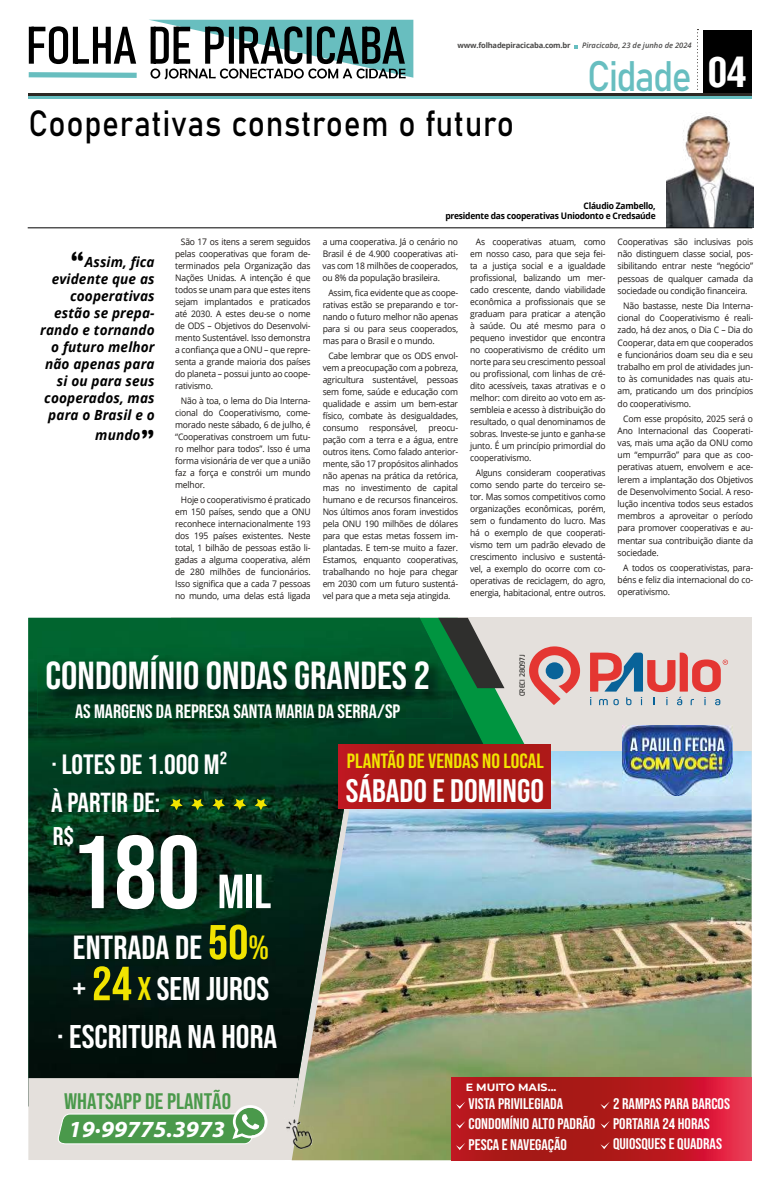
<style>
.page{position:relative;width:780px;height:1191px;background:#fff}
.page>*{position:absolute;margin:0;border:0;box-sizing:border-box;transform-origin:0 0}
.t1{font:103.1px "Bebas Neue";color:#fff;scale:1.05 1}
.t2{font:42.1px "Bahnschrift";letter-spacing:-.045em;color:#67bec0;scale:.89 1}
.t3{font:39px "Bebas Neue";color:#fff;scale:1.05 1}
.t4{font:36px "Bahnschrift";letter-spacing:.02em;color:#000;scale:.88 1}
.t5{font:33.4px "Bebas Neue";color:#fff;scale:1.05 1}
.t6{font:32.9px "Bebas Neue";color:#fff;scale:1.05 1}
.t7{font:32.5px "Bebas Neue";color:#fff;scale:1.05 1}
.t8{font:27.9px "Bebas Neue";color:#fff;scale:1.05 1}
.t9{font:27.5px "Bebas Neue";color:#fff;scale:1.05 1}
.t10{font:25.6px "Bebas Neue";color:#fff;scale:1.05 1}
.t11{font:italic 700 23.1px "Myriad Pro";color:#fff;scale:1.05 1}
.t12{font:22.5px "Bebas Neue";color:#4a994b;scale:1.05 1}
.t13{font:20.6px "Bebas Neue";color:#f1e400;scale:1.05 1}
.t14{font:19.4px "Bebas Neue";color:#fff;scale:1.05 1}
.t15{font:15.4px/19.5px "Bebas Neue";color:#fff;scale:1.05 1}
.t16{font:italic 700 14px/17px "Open Sans";letter-spacing:.01em;color:#000;text-align:right}
.t17{font:700 10.5px "Montserrat";color:#fff;scale:1.05 1}
.t18{font:9px/12px "Open Sans";letter-spacing:-.02em;color:#1b1715;text-align:justify;scale:.95 1}
.t19{font:700 9px/10px "Open Sans";letter-spacing:-.025em;color:#000;text-align:right;scale:.94 1}
.t20{font:700 7.6px "Open Sans";letter-spacing:-.025em;color:#4a4948}
.t21{font:italic 600 7.6px "Open Sans";color:#4a4948}
.t22{font:500 7px "Exo";color:#1b1b19;scale:.96 1}
.s1{font-family:"Arena Condensed";font-weight:700;font-size:40.6px;color:#fff}
.s2{font-family:"Britannic";font-style:normal;font-size:30px}
.s3{font-size:47.8px}
.s4{font-size:48.7px;color:#f1e400}
.s5{color:#f1e400}
.s6{font-size:47.8px;color:#f1e400}
</style>
<div class="page">
<div style="left:703px;top:31px;width:48px;height:64px;background:#000"></div>
<hr style="left:28px;top:97px;width:723px;height:2px;background:#67bec0">
<hr style="left:28px;top:93px;width:723px;height:3px;background:#2c2824">
<svg style="left:697px;top:29px;width:1px;height:61px"></svg>
<svg style="left:574px;top:45px;width:3px;height:4px"></svg>
<svg style="left:28px;top:20px;width:385px;height:59px"></svg>
<img style="left:666px;top:115px;width:87px;height:112px">
<hr style="left:28px;top:227px;width:724px;height:1px;background:#000">
<div style="left:171px;top:618px;width:580px;height:542px;background:#e4e0dc"></div>
<img style="left:299px;top:751px;width:452px;height:409px">
<img style="left:28px;top:618px;width:455px;height:488px">
<svg style="left:418px;top:618px;width:162px;height:126px"></svg>
<svg style="left:590px;top:652px;width:138px;height:53px"></svg>
<svg style="left:28px;top:1078px;width:271px;height:82px"></svg>
<img style="left:37px;top:648px;width:415px;height:70px">
<svg style="left:255px;top:799px;width:12px;height:11px"></svg>
<svg style="left:233px;top:799px;width:13px;height:11px"></svg>
<svg style="left:212px;top:799px;width:13px;height:11px"></svg>
<svg style="left:191px;top:799px;width:13px;height:11px"></svg>
<svg style="left:170px;top:799px;width:13px;height:11px"></svg>
<div style="left:339px;top:744px;width:211px;height:64px;background:linear-gradient(to right,#b2191b,#a41914)"></div>
<svg style="left:451px;top:1077px;width:300px;height:83px;background:#b81a21"></svg>
<svg style="left:456px;top:1101px;width:9px;height:8px"></svg>
<svg style="left:600px;top:1101px;width:9px;height:8px"></svg>
<svg style="left:456px;top:1121px;width:9px;height:7px"></svg>
<svg style="left:600px;top:1121px;width:9px;height:7px"></svg>
<svg style="left:456px;top:1142px;width:9px;height:8px"></svg>
<svg style="left:600px;top:1141px;width:9px;height:8px"></svg>
<img style="left:622px;top:725px;width:110px;height:70px">
<img style="left:284px;top:1118px;width:29px;height:32px">
<p class="t20" style="left:457px;top:40px;width:114px">www.folhadepiracicaba.com.br</p>
<p class="t21" style="left:582px;top:40px;width:111px">Piracicaba, 23 de junho de 2024</p>
<h3 class="t4" style="left:28px;top:96px;width:553px">Cooperativas constroem o futuro</h3>
<h2 class="t2" style="left:587px;top:44px;width:181px">Cidade <span class="s1">04</span></h2>
<h3 class="t16" style="left:40px;top:253px;width:116px"><span class="s2">“</span>Assim, fica evidente que as cooperativas estão se prepa&shy;rando e tornando o futuro melhor não apenas para si ou para seus cooperados, mas para o Brasil e o</h3>
<h3 class="t16" style="left:95px;top:426px;width:61px">mundo<span class="s2">”</span></h3>
<p class="t18" style="left:175px;top:235px;width:144px;text-indent:6px">São 17 os itens a serem seguidos pelas cooperativas que foram de&shy;terminados pela Organização das Nações Unidas. A intenção é que todos se unam para que estes itens sejam implantados e praticados até 2030. A estes deu-se o nome de ODS – Objetivos do Desenvolvi&shy;mento Sustentável. Isso demonstra a confiança que a ONU – que repre&shy;senta a grande maioria dos países do planeta – possui junto ao coope&shy;rativismo.</p>
<p class="t18" style="left:175px;top:394px;width:144px;text-indent:6px">Não à toa, o lema do Dia Interna&shy;cional do Cooperativismo, come&shy;morado neste sábado, 6 de julho, é “Cooperativas constroem um futu&shy;ro melhor para todos”. Isso é uma forma visionária de ver que a união faz a força e constrói um mundo melhor.</p>
<p class="t18" style="left:175px;top:493px;width:144px;text-indent:6px">Hoje o cooperativismo é praticado em 150 países, sendo que a ONU reconhece internacionalmente 193 dos 195 países existentes. Neste total, 1 bilhão de pessoas estão li&shy;gadas a alguma cooperativa, além de 280 milhões de funcionários.<br>Isso significa que a cada 7 pessoas no mundo, uma delas está ligada</p>
<p class="t19" style="left:445px;top:200px;width:225px">Cláudio Zambello,<br>presidente das cooperativas Uniodonto e Credsaúde</p>
<p class="t18" style="left:322px;top:235px;width:144px">a uma cooperativa. Já o cenário no Brasil é de 4.900 cooperativas ati&shy;vas com 18 milhões de cooperados, ou 8% da população brasileira.</p>
<p class="t18" style="left:322px;top:286px;width:144px;text-indent:6px">Assim, fica evidente que as coope&shy;rativas estão se preparando e tor&shy;nando o futuro melhor não apenas para si ou para seus cooperados, mas para o Brasil e o mundo.</p>
<p class="t18" style="left:322px;top:349px;width:144px;text-indent:6px">Cabe lembrar que os ODS envol&shy;vem a preocupação com a pobreza, agricultura sustentável, pessoas sem fome, saúde e educação com qualidade e assim um bem-estar físico, combate às desigualdades, consumo responsável, preocu&shy;pação com a terra e a água, entre outros itens. Como falado anterior&shy;mente, são 17 propósitos alinhados não apenas na prática da retórica, mas no investimento de capital humano e de recursos financeiros.<br>Nos últimos anos foram investidos pela ONU 190 milhões de dólares para que estas metas fossem im&shy;plantadas. E tem-se muito a fazer.<br>Estamos, enquanto cooperativas, trabalhando no hoje para chegar em 2030 com um futuro sustentá&shy;vel para que a meta seja atingida.</p>
<p class="t18" style="left:470px;top:235px;width:144px;text-indent:6px">As cooperativas atuam, como em nosso caso, para que seja fei&shy;ta a justiça social e a igualdade profissional, balizando um mer&shy;cado crescente, dando viabilidade econômica a profissionais que se graduam para praticar a atenção à saúde. Ou até mesmo para o pequeno investidor que encontra no cooperativismo de crédito um norte para seu crescimento pessoal ou profissional, com linhas de cré&shy;dito acessíveis, taxas atrativas e o melhor: com direito ao voto em as&shy;sembleia e acesso à distribuição do resultado, o qual denominamos de sobras. Investe-se junto e ganha-se junto. É um princípio primordial do cooperativismo.</p>
<p class="t18" style="left:470px;top:466px;width:144px;text-indent:6px">Alguns consideram cooperativas como sendo parte do terceiro se&shy;tor. Mas somos competitivos como organizações econômicas, porém, sem o fundamento do lucro. Mas há o exemplo de que cooperati&shy;vismo tem um padrão elevado de crescimento inclusivo e sustentá&shy;vel, a exemplo do ocorre com co&shy;operativas de reciclagem, do agro, energia, habitacional, entre outros.</p>
<p class="t18" style="left:617px;top:235px;width:144px">Cooperativas são inclusivas pois não distinguem classe social, pos&shy;sibilitando entrar neste “negócio” pessoas de qualquer camada da sociedade ou condição financeira.</p>
<p class="t18" style="left:617px;top:299px;width:144px;text-indent:6px">Não bastasse, neste Dia Interna&shy;cional do Cooperativismo é reali&shy;zado, há dez anos, o Dia C – Dia do Cooperar, data em que cooperados e funcionários doam seu dia e seu trabalho em prol de atividades jun&shy;to às comunidades nas quais atu&shy;am, praticando um dos princípios do cooperativismo.</p>
<p class="t18" style="left:617px;top:412px;width:144px;text-indent:6px">Com esse propósito, 2025 será o Ano Internacional das Cooperati&shy;vas, mais uma ação da ONU como um “empurrão” para que as coo&shy;perativas atuem, envolvem e ace&shy;lerem a implantação dos Objetivos de Desenvolvimento Social. A reso&shy;lução incentiva todos seus estados membros a aproveitar o período para promover cooperativas e au&shy;mentar sua contribuição diante da sociedade.</p>
<p class="t18" style="left:617px;top:561px;width:144px;text-indent:6px">A todos os cooperativistas, para&shy;béns e feliz dia internacional do co&shy;operativismo.</p>
<h3 class="t3" style="left:46px;top:654px;width:367px">CONDOMÍNIO ONDAS GRANDES 2</h3>
<h3 class="t14" style="left:75px;top:700px;width:311px">AS MARGENS DA REPRESA SANTA MARIA DA SERRA/SP</h3>
<p class="t22" style="left:517px;top:696px;width:45px;rotate:-90deg">CRECI 28097J</p>
<h3 class="t8" style="left:51px;top:748px;width:169px">· LOTES DE 1.000 M²</h3>
<h3 class="t9" style="left:51px;top:787px;width:105px">À PARTIR DE:</h3>
<h3 class="t10" style="left:53px;top:821px;width:22px">R$</h3>
<h1 class="t1" style="left:71px;top:814px;width:192px">180 <span class="s3">MIL</span></h1>
<h3 class="t5" style="left:73px;top:928px;width:188px">ENTRADA DE <span class="s4">50</span><span class="s5">%</span></h3>
<h3 class="t6" style="left:73px;top:970px;width:189px">+ <span class="s6">24</span> <span class="s5">X</span> SEM JUROS</h3>
<h3 class="t6" style="left:57px;top:1017px;width:211px">· ESCRITURA NA HORA</h3>
<h3 class="t12" style="left:64px;top:1088px;width:160px">WHATSAPP DE PLANTÃO</h3>
<h3 class="t11" style="left:69px;top:1114px;width:151px">19·99775.3973</h3>
<h3 class="t13" style="left:347px;top:749px;width:189px">PLANTÃO DE VENDAS NO LOCAL</h3>
<h3 class="t7" style="left:346px;top:772px;width:190px">SÁBADO E DOMINGO</h3>
<p class="t17" style="left:465px;top:1079px;width:88px">E MUITO MAIS...</p>
<h3 class="t15" style="left:468px;top:1093px;width:92px">VISTA PRIVILEGIADA</h3>
<h3 class="t15" style="left:468px;top:1093px;width:250px;text-indent:144px">2 RAMPAS PARA BARCOS<br>CONDOMÍNIO ALTO PADRÃO PORTARIA 24 HORAS</h3>
<h3 class="t15" style="left:468px;top:1135px;width:95px">PESCA E NAVEGAÇÃO</h3>
<h3 class="t15" style="left:613px;top:1134px;width:105px">QUIOSQUES E QUADRAS</h3>
</div>
